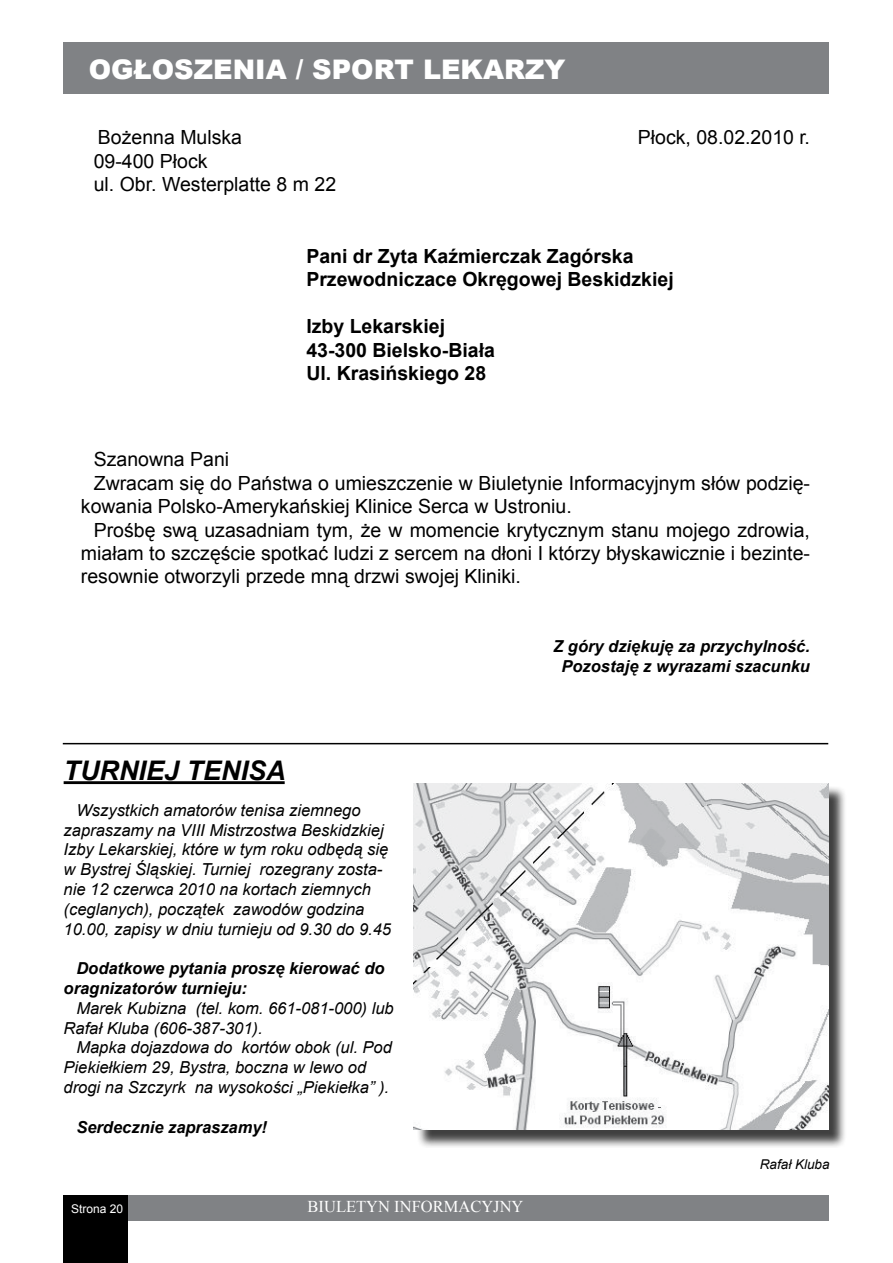
<style>
.page{position:relative;width:893px;height:1263px;background:#fff}
.page>*{position:absolute;margin:0;border:0;box-sizing:border-box;transform-origin:0 0}
.t1{font:900 27px "Arial";color:#fff}
.t2{font:italic 700 27px "Arial";color:#000}
.t3{font:19.5px/23.4px "Arial";color:#000}
.t4{font:700 19.5px/23.4px "Arial";color:#000}
.t5{font:italic 16.5px/19.8px "Arial";color:#000}
.t6{font:italic 700 16.5px/19.8px "Arial";color:#000}
.t7{font:16.5px "Times New Roman";color:#fff}
.t8{font:italic 13.5px "Arial";color:#000}
.t9{font:12px "Arial";color:#fff}
</style>
<div class="page">
<div style="left:64px;top:43px;width:765px;height:51px;background:#808285"></div>
<div style="left:64px;top:1195px;width:765px;height:25px;background:#808285"></div>
<div style="left:64px;top:1195px;width:64px;height:68px;background:#000"></div>
<hr style="left:64px;top:781px;width:221px;height:3px;background:#000">
<div style="left:416px;top:785px;width:431px;height:363px;background:#000;opacity:.75"></div>
<img style="left:414px;top:783px;width:414px;height:347px">
<hr style="left:63px;top:743px;width:765px;height:1px;background:#000">
<h1 class="t1" style="left:89px;top:49px;width:478px">OGŁOSZENIA / SPORT LEKARZY</h1>
<p class="t3" style="left:98px;top:126px;width:146px">Bożenna Mulska</p>
<p class="t3" style="left:638px;top:126px;width:174px">Płock, 08.02.2010 r.</p>
<p class="t3" style="left:94px;top:149px;width:244px">09-400 Płock<br>ul. Obr. Westerplatte 8 m 22</p>
<p class="t4" style="left:306px;top:245px;width:369px">Pani dr Zyta Kaźmierczak Zagórska<br>Przewodniczace Okręgowej Beskidzkiej</p>
<p class="t4" style="left:306px;top:315px;width:190px">Izby Lekarskiej<br>43-300 Bielsko-Biała<br>Ul. Krasińskiego 28</p>
<p class="t3" style="left:94px;top:448px;width:137px">Szanowna Pani</p>
<p class="t3" style="left:94px;top:471px;width:718px">Zwracam się do Państwa o umieszczenie w Biuletynie Informacyjnym słów podzię-</p>
<p class="t3" style="left:81px;top:495px;width:492px">kowania Polsko-Amerykańskiej Klinice Serca w Ustroniu.</p>
<p class="t3" style="left:94px;top:518px;width:718px">Prośbę swą uzasadniam tym, że w momencie krytycznym stanu mojego zdrowia,</p>
<p class="t3" style="left:81px;top:542px;width:731px">miałam to szczęście spotkać ludzi z sercem na dłoni I którzy błyskawicznie i bezinte-</p>
<p class="t3" style="left:81px;top:565px;width:441px">resownie otworzyli przede mną drzwi swojej Kliniki.</p>
<p class="t6" style="left:553px;top:637px;width:258px;text-align:center">Z góry dziękuję za przychylność.<br>Pozostaję z wyrazami szacunku</p>
<h1 class="t2" style="left:64px;top:753px;width:224px">TURNIEJ TENISA</h1>
<p class="t5" style="left:64px;top:800px;width:329px;text-indent:13px">Wszystkich amatorów tenisa ziemnego zapraszamy na VIII Mistrzostwa Beskidzkiej Izby Lekarskiej, które w tym roku odbędą się w Bystrej Śląskiej. Turniej rozegrany zosta&shy;nie 12 czerwca 2010 na kortach ziemnych (ceglanych), początek zawodów godzina 10.00, zapisy w dniu turnieju od 9.30 do 9.45</p>
<p class="t6" style="left:64px;top:959px;width:322px;text-indent:13px">Dodatkowe pytania proszę kierować do oragnizatorów turnieju:</p>
<p class="t5" style="left:64px;top:998px;width:332px;text-indent:13px">Marek Kubizna (tel. kom. 661-081-000) lub<br>Rafał Kluba (606-387-301).</p>
<p class="t5" style="left:64px;top:1038px;width:330px;text-indent:13px">Mapka dojazdowa do kortów obok (ul. Pod<br>Piekiełkiem 29, Bystra, boczna w lewo od drogi na Szczyrk na wysokości „Piekiełka” ).</p>
<p class="t6" style="left:76px;top:1117px;width:192px">Serdecznie zapraszamy!</p>
<p class="t9" style="left:71px;top:1201px;width:54px">Strona 20</p>
<p class="t7" style="left:308px;top:1195px;width:217px">BIULETYN INFORMACYJNY</p>
<p class="t8" style="left:760px;top:1155px;width:71px">Rafał Kluba</p>
</div>
